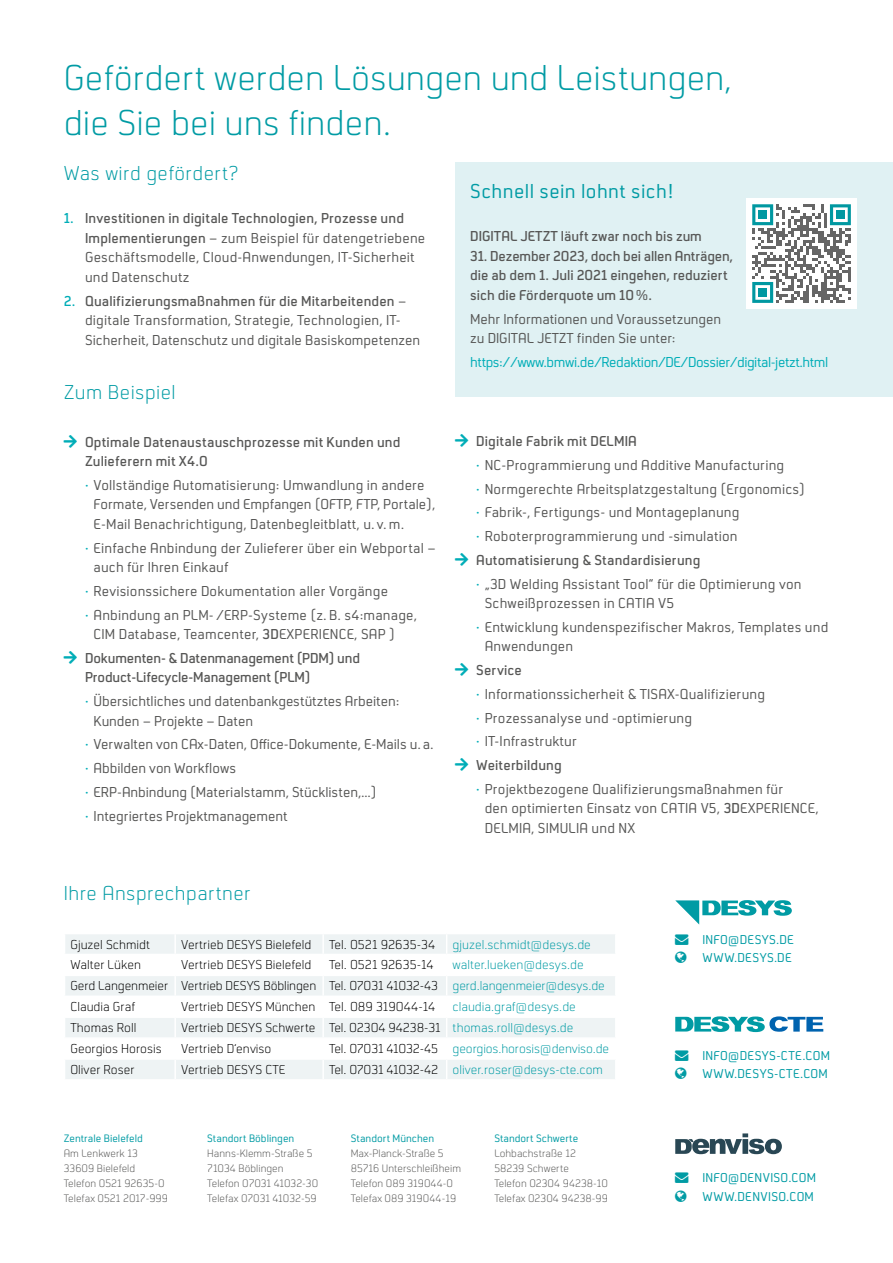
<style>
.page{position:relative;width:893px;height:1263px;background:#fff}
.page>*{position:absolute;margin:0;border:0;box-sizing:border-box;transform-origin:0 0}
.t1{font:300 37.5px/45px "Neustadt";color:#009ba4}
.t2{font:300 21px "Neustadt";letter-spacing:.02em;color:#009ba4}
.t3{font:21px "Neustadt";letter-spacing:.02em;color:#009ba4}
.t4{font:15px/23.7px "Neustadt";letter-spacing:.01em;color:#575756}
.t5{font:600 15px/19.5px "Neustadt";color:#575756}
.t6{font:15px "Neustadt";letter-spacing:-.03em;color:#00adb7}
.t7{font:300 13.5px/20.9px "Neustadt";color:#000}
.t8{font:300 13.5px "Neustadt";color:#009ba4}
.t9{font:13.35px/18.3px "Neustadt";letter-spacing:.025em;color:#009ba4;text-align:right}
.t10{font:300 11.25px/15px "Neustadt";color:#575756}
.t11{font:11.25px "Neustadt";color:#009ba4}
.s1{font-weight:600;color:#00adb7}
.s2{font-weight:600}
.s3{color:#009ba4}
.s4{color:#000}
</style>
<div class="page">
<svg style="left:65px;top:934px;width:550px;height:145px"></svg>
<div style="left:455px;top:162px;width:438px;height:234px;background:#e0f1f3"></div>
<div style="left:746px;top:198px;width:111px;height:111px;background:#fff"></div>
<svg style="left:752px;top:204px;width:99px;height:99px"></svg>
<div style="left:758px;top:210px;width:9px;height:9px;background:#0098a1"></div>
<div style="left:836px;top:210px;width:9px;height:9px;background:#0098a1"></div>
<div style="left:758px;top:288px;width:9px;height:9px;background:#0098a1"></div>
<svg style="left:675px;top:900px;width:117px;height:24px"></svg>
<svg style="left:675px;top:1133px;width:107px;height:21px"></svg>
<svg style="left:675px;top:1016px;width:148px;height:16px"></svg>
<h1 class="t1" style="left:64px;top:56px;width:669px">Gefördert werden Lösungen und Leistungen, die Sie bei uns finden.</h1>
<h2 class="t2" style="left:64px;top:162px;width:176px">Was wird gefördert?</h2>
<p class="t4" style="left:85px;top:209px;width:342px;line-height:19.5px;text-indent:-21px"><span class="s1">1.</span> <span class="s2">Investitionen in digitale Technologien, Prozesse und Implementierungen</span> – zum Beispiel für datengetriebene Geschäftsmodelle, Cloud-Anwendungen, IT-Sicherheit und Datenschutz</p>
<p class="t4" style="left:85px;top:291px;width:337px;line-height:19.5px;text-indent:-21px"><span class="s1">2.</span> <span class="s2">Qualifizierungsmaßnahmen für die Mitarbeitenden</span> – digitale Transformation, Strategie, Technologien, IT-<br>Sicherheit, Datenschutz und digitale Basiskompetenzen</p>
<h2 class="t2" style="left:64px;top:381px;width:113px">Zum Beispiel</h2>
<p class="t5" style="left:85px;top:432px;width:317px">Optimale Datenaustauschprozesse mit Kunden und<br>Zulieferern mit X4.0</p>
<p class="t4" style="left:94px;top:476px;width:343px;line-height:19.5px;text-indent:-9px"><span class="s1">℅</span> Vollständige Automatisierung: Umwandlung in andere<br>Formate, Versenden und Empfangen (OFTP, FTP, Portale),<br>E-Mail Benachrichtigung, Datenbegleitblatt, u. v.m.</p>
<p class="t4" style="left:94px;top:538px;width:344px;line-height:19.5px;text-indent:-9px"><span class="s1">℅</span> Einfache Anbindung der Zulieferer über ein Webportal – auch für Ihren Einkauf</p>
<p class="t4" style="left:85px;top:579px;width:333px"><span class="s1">℅</span> Revisionssichere Dokumentation aller Vorgänge<br><span class="s1">℅</span> Anbindung an PLM- /ERP-Systeme (z. B. s4:manage,</p>
<p class="t4" style="left:85px;top:623px;width:311px;text-indent:9px">CIM Database, Teamcenter, <span class="s2">3D</span>EXPERIENCE, SAP )<br><span class="s2">Dokumenten- &amp; Datenmanagement (PDM) und</span></p>
<p class="t4" style="left:85px;top:666px;width:316px"><span class="s2">Product-Lifecycle-Management (PLM)<br></span><span class="s1">℅</span> Übersichtliches und datenbankgestütztes Arbeiten:</p>
<p class="t4" style="left:85px;top:709px;width:350px;text-indent:9px">Kunden – Projekte – Daten<br><span class="s1">℅</span> Verwalten von CAx-Daten, Office-Dokumente, E-Mails u.a. <span class="s1">℅</span> Abbilden von Workflows<br><span class="s1">℅</span> ERP-Anbindung (Materialstamm, Stücklisten,…)<br><span class="s1">℅</span> Integriertes Projektmanagement</p>
<h2 class="t3" style="left:470px;top:180px;width:205px">Schnell sein lohnt sich!</h2>
<p class="t5" style="left:470px;top:227px;width:233px">DIGITAL JETZT läuft zwar noch bis zum</p>
<p class="t5" style="left:470px;top:246px;width:264px">31. Dezember 2023, doch bei allen Anträgen, die ab dem 1. Juli 2021 eingehen, reduziert sich die Förderquote um 10%.</p>
<p class="t4" style="left:470px;top:309px;width:252px;line-height:19.5px">Mehr Informationen und Voraussetzungen zu DIGITAL JETZT finden Sie unter:</p>
<p class="t6" style="left:470px;top:354px;width:360px">https://www.bmwi.de/Redaktion/DE/Dossier/digital-jetzt.html</p>
<p class="t4" style="left:476px;top:430px;width:330px"><span class="s2">Digitale Fabrik mit DELMIA<br></span><span class="s1">℅</span> NC-Programmierung und Additive Manufacturing<br><span class="s1">℅</span> Normgerechte Arbeitsplatzgestaltung (Ergonomics) <span class="s1">℅</span> Fabrik-, Fertigungs- und Montageplanung<br><span class="s1">℅</span> Roboterprogrammierung und -simulation <span class="s2">Automatisierung &amp; Standardisierung<br></span><span class="s1">℅</span> „3D Welding Assistant Tool“ für die Optimierung von</p>
<p class="t4" style="left:476px;top:592px;width:354px;text-indent:9px">Schweißprozessen in CATIA V5<br><span class="s1">℅</span> Entwicklung kundenspezifischer Makros, Templates und</p>
<p class="t4" style="left:485px;top:635px;width:90px">Anwendungen</p>
<p class="t4" style="left:476px;top:659px;width:308px"><span class="s2">Service<br></span><span class="s1">℅</span> Informationssicherheit &amp; TISAX-Qualifizierung<br><span class="s1">℅</span> Prozessanalyse und -optimierung<br><span class="s1">℅</span> IT-Infrastruktur<br><span class="s2">Weiterbildung<br></span><span class="s1">℅</span> Projektbezogene Qualifizierungsmaßnahmen für</p>
<p class="t4" style="left:485px;top:799px;width:335px;line-height:19.5px">den optimierten Einsatz von CATIA V5, <span class="s2">3D</span>EXPERIENCE,<br>DELMIA, SIMULIA und NX</p>
<h2 class="t2" style="left:64px;top:882px;width:188px">Ihre Ansprechpartner</h2>
<p class="t7" style="left:70px;top:934px;width:81px">Gjuzel Schmidt</p>
<p class="t7" style="left:181px;top:934px;width:132px">Vertrieb DESYS Bielefeld</p>
<p class="t7" style="left:329px;top:934px;width:108px">Tel. 0521 92635-34</p>
<p class="t8" style="left:453px;top:937px;width:140px">gjuzel.schmidt@desys.de</p>
<p class="t7" style="left:70px;top:955px;width:72px">Walter Lüken</p>
<p class="t7" style="left:181px;top:955px;width:132px">Vertrieb DESYS Bielefeld</p>
<p class="t7" style="left:329px;top:955px;width:106px">Tel. 0521 92635-14</p>
<p class="t7" style="left:70px;top:955px;width:536px;text-indent:382px"><span class="s3">walter.lueken@desys.de<br></span>Gerd Langenmeier Vertrieb DESYS Böblingen Tel. 07031 41032-43 <span class="s3">gerd.langenmeier@desys.de<br></span>Claudia Graf</p>
<p class="t7" style="left:181px;top:997px;width:256px">Vertrieb DESYS München Tel. 089 319044-14</p>
<p class="t8" style="left:453px;top:1000px;width:125px">claudia.graf@desys.de</p>
<p class="t7" style="left:70px;top:1017px;width:67px">Thomas Roll</p>
<p class="t7" style="left:181px;top:1017px;width:394px">Vertrieb DESYS Schwerte Tel. 02304 94238-31 <span class="s3">thomas.roll@desys.de</span></p>
<p class="t7" style="left:70px;top:1038px;width:93px">Georgios Horosis</p>
<p class="t7" style="left:181px;top:1038px;width:92px">Vertrieb D‘enviso</p>
<p class="t8" style="left:329px;top:1041px;width:282px"><span class="s4">Tel. 07031 41032-45</span> georgios.horosis@denviso.de</p>
<p class="t7" style="left:70px;top:1059px;width:66px">Oliver Roser</p>
<p class="t7" style="left:181px;top:1059px;width:106px">Vertrieb DESYS CTE</p>
<p class="t8" style="left:329px;top:1062px;width:275px"><span class="s4">Tel. 07031 41032-42</span> oliver.roser@desys-cte.com</p>
<p class="t11" style="left:64px;top:1132px;width:81px">Zentrale Bielefeld</p>
<p class="t10" style="left:64px;top:1146px;width:106px">Am Lenkwerk 13<br>33609 Bielefeld<br>Telefon 0521 92635-0<br>Telefax 0521 2017-999</p>
<p class="t11" style="left:207px;top:1132px;width:89px">Standort Böblingen</p>
<p class="t10" style="left:207px;top:1146px;width:113px">Hanns-Klemm-Straße 5<br>71034 Böblingen<br>Telefon 07031 41032-30<br>Telefax 07031 41032-59</p>
<p class="t11" style="left:351px;top:1132px;width:85px">Standort München</p>
<p class="t10" style="left:351px;top:1146px;width:112px">Max-Planck-Straße 5<br>85716 Unterschleißheim<br>Telefon 089 319044-0<br>Telefax 089 319044-19</p>
<p class="t11" style="left:494px;top:1132px;width:85px">Standort Schwerte</p>
<p class="t10" style="left:494px;top:1145px;width:115px">Lohbachstraße 12<br>58239 Schwerte<br>Telefon 02304 94238-10<br>Telefax 02304 94238-99</p>
<p class="t9" style="left:675px;top:930px;width:120px">→ INFO@DESYS.DE<br>WWW.DESYS.DE</p>
<p class="t9" style="left:675px;top:1047px;width:156px">→ INFO@DESYS-CTE.COM<br>WWW.DESYS-CTE.COM</p>
<p class="t9" style="left:675px;top:1169px;width:142px">→ INFO@DENVISO.COM<br>WWW.DENVISO.COM</p>
</div>
